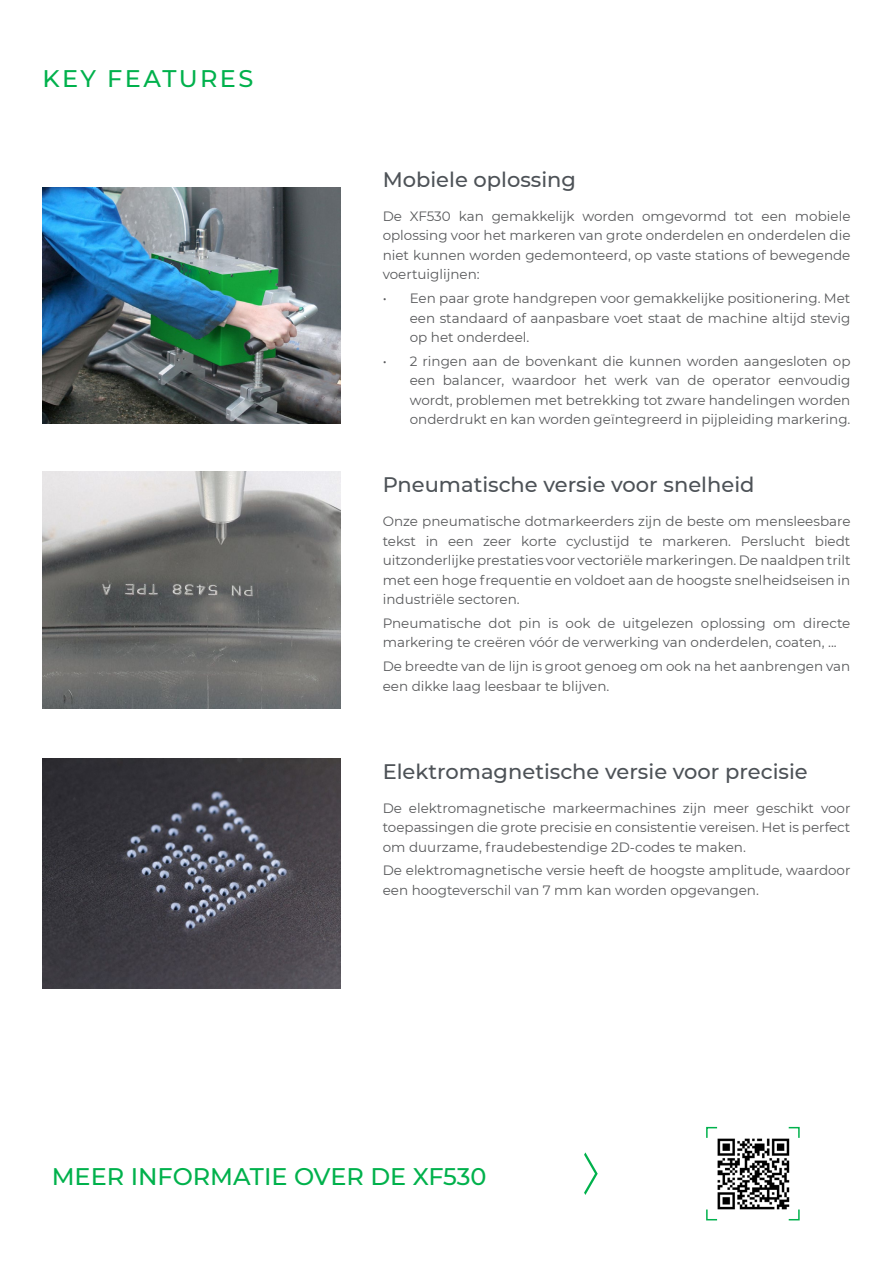
<style>
.page{position:relative;width:893px;height:1263px;background:#fff}
.page>*{position:absolute;margin:0;border:0;box-sizing:border-box;transform-origin:0 0}
.t1{font:500 24px "Montserrat";color:#00b14c}
.t2{font:500 24px "Montserrat";letter-spacing:.1em;color:#00b14c}
.t3{font:500 21px "Montserrat";color:#4d5257}
.t4{font:13.5px/19.5px "Montserrat";color:#58595b;text-align:justify}
</style>
<div class="page">
<img style="left:43px;top:472px;width:297px;height:236px">
<img style="left:43px;top:187px;width:297px;height:236px">
<img style="left:43px;top:758px;width:297px;height:231px">
<svg style="left:584px;top:1152px;width:14px;height:43px"></svg>
<svg style="left:706px;top:1126px;width:12px;height:12px"></svg>
<svg style="left:706px;top:1209px;width:12px;height:12px"></svg>
<svg style="left:788px;top:1126px;width:12px;height:12px"></svg>
<svg style="left:788px;top:1209px;width:12px;height:12px"></svg>
<img style="left:715px;top:1135px;width:76px;height:77px">
<h1 class="t2" style="left:43px;top:62px;width:212px">KEY FEATURES</h1>
<h2 class="t3" style="left:383px;top:165px;width:195px">Mobiele oplossing</h2>
<p class="t4" style="left:383px;top:206px;width:469px">De XF530 kan gemakkelijk worden omgevormd tot een mobiele oplossing voor het markeren van grote onderdelen en onderdelen die niet kunnen worden gedemonteerd, op vaste stations of bewegende voertuiglijnen:</p>
<p class="t4" style="left:410px;top:288px;width:442px;text-indent:-27px">• Een paar grote handgrepen voor gemakkelijke positionering. Met een standaard of aanpasbare voet staat de machine altijd stevig op het onderdeel.</p>
<p class="t4" style="left:410px;top:351px;width:442px;text-indent:-27px">• 2 ringen aan de bovenkant die kunnen worden aangesloten op een balancer, waardoor het werk van de operator eenvoudig wordt, problemen met betrekking tot zware handelingen worden onderdrukt en kan worden geïntegreerd in pijpleiding markering.</p>
<h2 class="t3" style="left:383px;top:470px;width:373px">Pneumatische versie voor snelheid</h2>
<p class="t4" style="left:383px;top:511px;width:469px">Onze pneumatische dotmarkeerders zijn de beste om mensleesbare tekst in een zeer korte cyclustijd te markeren. Perslucht biedt uitzonderlijke prestaties voor vectoriële markeringen. De naaldpen trilt met een hoge frequentie en voldoet aan de hoogste snelheidseisen in industriële sectoren.</p>
<p class="t4" style="left:383px;top:613px;width:469px">Pneumatische dot pin is ook de uitgelezen oplossing om directe markering te creëren vóór de verwerking van onderdelen, coaten, ...</p>
<p class="t4" style="left:383px;top:656px;width:469px">De breedte van de lijn is groot genoeg om ook na het aanbrengen van een dikke laag leesbaar te blijven.</p>
<h2 class="t3" style="left:383px;top:756px;width:427px">Elektromagnetische versie voor precisie</h2>
<p class="t4" style="left:383px;top:798px;width:469px">De elektromagnetische markeermachines zijn meer geschikt voor toepassingen die grote precisie en consistentie vereisen. Het is perfect om duurzame, fraudebestendige 2D-codes te maken.</p>
<p class="t4" style="left:383px;top:860px;width:469px">De elektromagnetische versie heeft de hoogste amplitude, waardoor een hoogteverschil van 7 mm kan worden opgevangen.</p>
<h1 class="t1" style="left:52px;top:1160px;width:436px">MEER INFORMATIE OVER DE XF530</h1>
</div>
